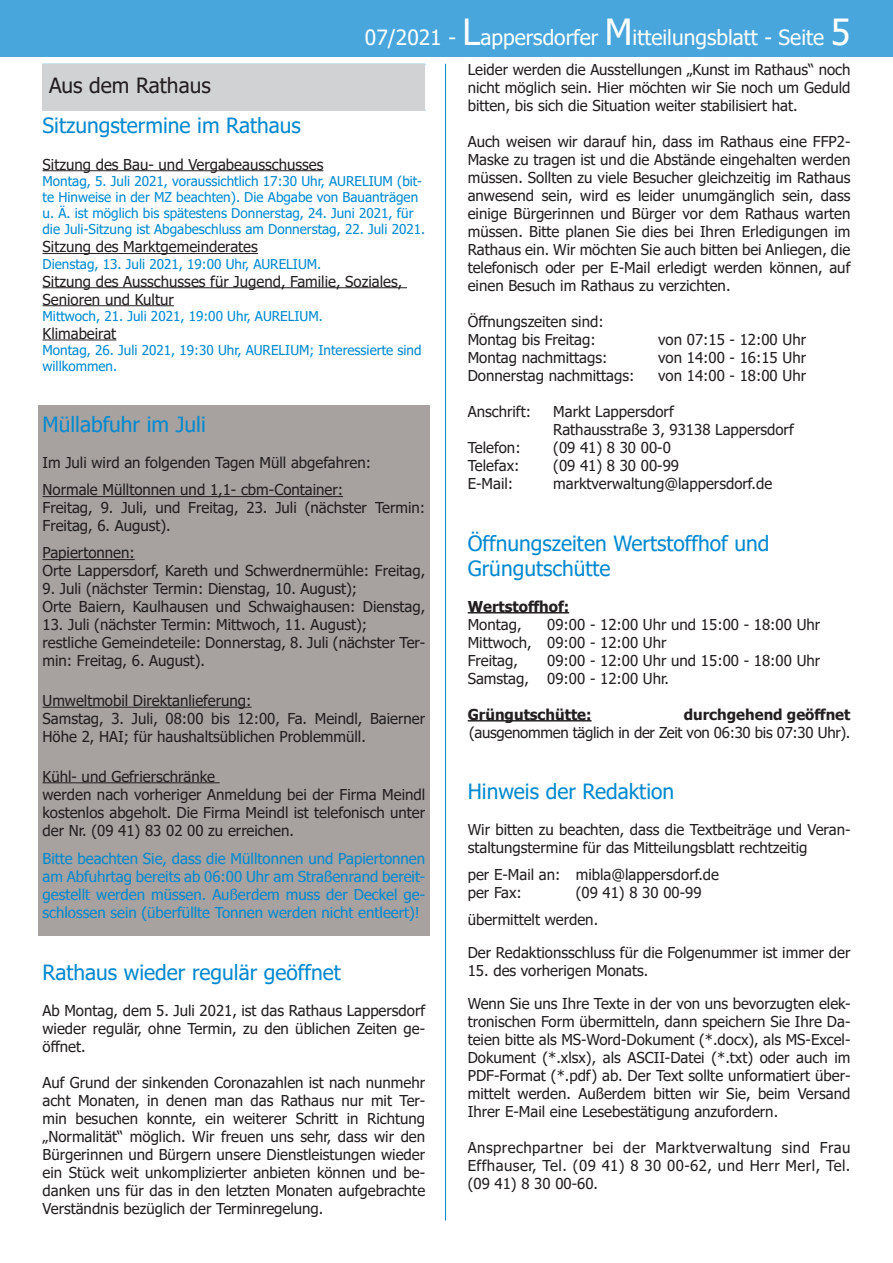
<style>
.page{position:relative;width:893px;height:1263px;background:#fff}
.page>*{position:absolute;margin:0;border:0;box-sizing:border-box;transform-origin:0 0}
.t1{font:21px/25.2px "Tahoma";color:#0089cf}
.t2{font:21px "Tahoma";color:#fff}
.t3{font:21px "Tahoma";color:#231f20}
.t4{font:15px/18px "Tahoma";color:#231f20}
.t5{font:15px/18px "Tahoma";color:#0089cf;text-align:justify}
.t6{font:15px "Tahoma";letter-spacing:-.02em;color:#231f20}
.t7{font:700 15px "Tahoma";color:#231f20}
.t8{font:13.5px/16.2px "Tahoma";color:#0089cf}
.s1{font-size:36px}
</style>
<div class="page">
<div style="left:0;top:0;width:893px;height:57px;background:#48a6dc"></div>
<hr style="left:445px;top:64px;width:1px;height:1156px;background:#0089cf">
<div style="left:38px;top:405px;width:391px;height:530px;background:#a7a2a0"></div>
<div style="left:43px;top:64px;width:382px;height:47px;background:#d1d2d4"></div>
<hr style="left:43px;top:707px;width:209px;height:1px;background:#231f20">
<hr style="left:43px;top:559px;width:92px;height:1px;background:#231f20">
<hr style="left:43px;top:287px;width:364px;height:1px;background:#231f20">
<hr style="left:43px;top:253px;width:215px;height:1px;background:#231f20">
<hr style="left:43px;top:170px;width:280px;height:1px;background:#231f20">
<hr style="left:43px;top:305px;width:131px;height:1px;background:#231f20">
<hr style="left:43px;top:339px;width:73px;height:1px;background:#231f20">
<hr style="left:43px;top:496px;width:300px;height:1px;background:#231f20">
<hr style="left:43px;top:782px;width:177px;height:1px;background:#231f20">
<hr style="left:468px;top:612px;width:101px;height:1px;background:#231f20">
<hr style="left:468px;top:720px;width:124px;height:1px;background:#231f20">
<h1 class="t2" style="left:365px;top:24px;width:487px">07/2021 - <span class="s1">L</span>appersdorfer <span class="s1">M</span>itteilungsblatt - Seite <span class="s1">5</span></h1>
<p class="t3" style="left:49px;top:71px;width:163px">Aus dem Rathaus</p>
<h3 class="t1" style="left:43px;top:114px;width:260px">Sitzungstermine im Rathaus</h3>
<p class="t4" style="left:43px;top:156px;width:282px">Sitzung des Bau- und Vergabeausschusses</p>
<p class="t8" style="left:43px;top:173px;width:381px">Montag, 5. Juli 2021, voraussichtlich 17:30 Uhr, AURELIUM (bit&shy;te Hinweise in der MZ beachten). Die Abgabe von Bauanträgen</p>
<p class="t8" style="left:43px;top:206px;width:384px">u. Ä. ist möglich bis spätestens Donnerstag, 24. Juni 2021, für die Juli-Sitzung ist Abgabeschluss am Donnerstag, 22. Juli 2021.</p>
<p class="t4" style="left:43px;top:239px;width:217px">Sitzung des Marktgemeinderates</p>
<p class="t8" style="left:43px;top:256px;width:280px">Dienstag, 13. Juli 2021, 19:00 Uhr, AURELIUM.</p>
<p class="t4" style="left:43px;top:273px;width:361px">Sitzung des Ausschusses für Jugend, Familie, Soziales,<br>Senioren und Kultur</p>
<p class="t8" style="left:43px;top:308px;width:282px">Mittwoch, 21. Juli 2021, 19:00 Uhr, AURELIUM.</p>
<p class="t4" style="left:43px;top:325px;width:75px">Klimabeirat</p>
<p class="t8" style="left:43px;top:343px;width:381px">Montag, 26. Juli 2021, 19:30 Uhr, AURELIUM; Interessierte sind willkommen.</p>
<h3 class="t1" style="left:43px;top:413px;width:165px">Müllabfuhr im Juli</h3>
<p class="t4" style="left:43px;top:455px;width:330px">Im Juli wird an folgenden Tagen Müll abgefahren:</p>
<p class="t4" style="left:43px;top:482px;width:384px">Normale Mülltonnen und 1,1- cbm-Container:<br>Freitag, 9. Juli, und Freitag, 23. Juli (nächster Termin:<br>Freitag, 6. August).</p>
<p class="t4" style="left:43px;top:545px;width:384px">Papiertonnen:<br>Orte Lappersdorf, Kareth und Schwerdnermühle: Freitag,</p>
<p class="t4" style="left:43px;top:581px;width:384px">9. Juli (nächster Termin: Dienstag, 10. August);<br>Orte Baiern, Kaulhausen und Schwaighausen: Dienstag,</p>
<p class="t4" style="left:43px;top:617px;width:384px">13. Juli (nächster Termin: Mittwoch, 11. August); restliche Gemeindeteile: Donnerstag, 8. Juli (nächster Ter&shy;min: Freitag, 6. August).</p>
<p class="t4" style="left:43px;top:692px;width:384px">Umweltmobil Direktanlieferung:<br>Samstag, 3. Juli, 08:00 bis 12:00, Fa. Meindl, Baierner<br>Höhe 2, HAI; für haushaltsüblichen Problemmüll.</p>
<p class="t4" style="left:43px;top:768px;width:384px">Kühl- und Gefrierschränke<br>werden nach vorheriger Anmeldung bei der Firma Meindl kostenlos abgeholt. Die Firma Meindl ist telefonisch unter der Nr. (09 41) 83 02 00 zu erreichen.</p>
<p class="t5" style="left:43px;top:851px;width:384px">Bitte beachten Sie, dass die Mülltonnen und Papiertonnen am Abfuhrtag bereits ab 06:00 Uhr am Straßenrand bereit&shy;gestellt werden müssen. Außerdem muss der Deckel ge&shy;schlossen sein (überfüllte Tonnen werden nicht entleert)!</p>
<h3 class="t1" style="left:43px;top:960px;width:300px">Rathaus wieder regulär geöffnet</h3>
<p class="t4" style="left:43px;top:1002px;width:384px">Ab Montag, dem 5. Juli 2021, ist das Rathaus Lappersdorf wieder regulär, ohne Termin, zu den üblichen Zeiten ge-</p>
<p class="t4" style="left:43px;top:1038px;width:45px">öffnet.</p>
<p class="t4" style="left:43px;top:1074px;width:384px;text-align:justify">Auf Grund der sinkenden Coronazahlen ist nach nunmehr acht Monaten, in denen man das Rathaus nur mit Ter&shy;min besuchen konnte, ein weiterer Schritt in Richtung „Normalität“ möglich. Wir freuen uns sehr, dass wir den Bürgerinnen und Bürgern unsere Dienstleistungen wieder ein Stück weit unkomplizierter anbieten können und be&shy;danken uns für das in den letzten Monaten aufgebrachte Verständnis bezüglich der Terminregelung.</p>
<p class="t4" style="left:468px;top:62px;width:384px;text-align:justify">Leider werden die Ausstellungen „Kunst im Rathaus“ noch nicht möglich sein. Hier möchten wir Sie noch um Geduld bitten, bis sich die Situation weiter stabilisiert hat.</p>
<p class="t4" style="left:468px;top:134px;width:384px;text-align:justify">Auch weisen wir darauf hin, dass im Rathaus eine FFP2- Maske zu tragen ist und die Abstände eingehalten werden müssen. Sollten zu viele Besucher gleichzeitig im Rathaus anwesend sein, wird es leider unumgänglich sein, dass einige Bürgerinnen und Bürger vor dem Rathaus warten müssen. Bitte planen Sie dies bei Ihren Erledigungen im Rathaus ein. Wir möchten Sie auch bitten bei Anliegen, die telefonisch oder per E-Mail erledigt werden können, auf einen Besuch im Rathaus zu verzichten.</p>
<p class="t4" style="left:468px;top:314px;width:137px">Öffnungszeiten sind:</p>
<p class="t4" style="left:468px;top:332px;width:130px">Montag bis Freitag:</p>
<p class="t4" style="left:658px;top:332px;width:149px">von 07:15 - 12:00 Uhr</p>
<p class="t4" style="left:468px;top:350px;width:141px">Montag nachmittags:</p>
<p class="t4" style="left:658px;top:350px;width:149px">von 14:00 - 16:15 Uhr</p>
<p class="t4" style="left:468px;top:368px;width:168px">Donnerstag nachmittags:</p>
<p class="t4" style="left:658px;top:368px;width:149px">von 14:00 - 18:00 Uhr</p>
<p class="t4" style="left:468px;top:404px;width:65px">Anschrift:</p>
<p class="t4" style="left:553px;top:404px;width:122px">Markt Lappersdorf</p>
<p class="t4" style="left:553px;top:422px;width:242px">Rathausstraße 3, 93138 Lappersdorf</p>
<p class="t4" style="left:468px;top:440px;width:54px">Telefon:</p>
<p class="t4" style="left:553px;top:440px;width:119px">(09 41) 8 30 00-0</p>
<p class="t4" style="left:468px;top:458px;width:53px">Telefax:</p>
<p class="t4" style="left:553px;top:458px;width:127px">(09 41) 8 30 00-99</p>
<p class="t4" style="left:468px;top:476px;width:47px">E-Mail:</p>
<p class="t4" style="left:553px;top:476px;width:221px">marktverwaltung@lappersdorf.de</p>
<h3 class="t1" style="left:468px;top:531px;width:303px">Öffnungszeiten Wertstoffhof und<br>Grüngutschütte</h3>
<p class="t7" style="left:468px;top:596px;width:103px">Wertstoffhof:</p>
<p class="t4" style="left:468px;top:616px;width:55px">Montag,</p>
<p class="t4" style="left:468px;top:616px;width:354px;text-indent:80px">09:00 - 12:00 Uhr und 15:00 - 18:00 Uhr<br>Mittwoch, 09:00 - 12:00 Uhr<br>Freitag,</p>
<p class="t4" style="left:468px;top:652px;width:354px;text-indent:80px">09:00 - 12:00 Uhr und 15:00 - 18:00 Uhr<br>Samstag, 09:00 - 12:00 Uhr.</p>
<h5 class="t7" style="left:468px;top:704px;width:125px">Grüngutschütte:</h5>
<h5 class="t7" style="left:684px;top:704px;width:168px">durchgehend geöffnet</h5>
<p class="t6" style="left:469px;top:722px;width:383px">(ausgenommen täglich in der Zeit von 06:30 bis 07:30 Uhr).</p>
<h3 class="t1" style="left:468px;top:780px;width:208px">Hinweis der Redaktion</h3>
<p class="t4" style="left:468px;top:821px;width:384px">Wir bitten zu beachten, dass die Textbeiträge und Veran&shy;staltungstermine für das Mitteilungsblatt rechtzeitig</p>
<p class="t4" style="left:468px;top:866px;width:253px">per E-Mail an: mibla@lappersdorf.de per Fax:</p>
<p class="t4" style="left:576px;top:884px;width:127px">(09 41) 8 30 00-99</p>
<p class="t4" style="left:468px;top:911px;width:132px">übermittelt werden.</p>
<p class="t4" style="left:468px;top:944px;width:384px">Der Redaktionsschluss für die Folgenummer ist immer der</p>
<p class="t4" style="left:468px;top:962px;width:182px">15. des vorherigen Monats.</p>
<p class="t4" style="left:468px;top:995px;width:384px;text-align:justify">Wenn Sie uns Ihre Texte in der von uns bevorzugten elek&shy;tronischen Form übermitteln, dann speichern Sie Ihre Da&shy;teien bitte als MS-Word-Dokument (*.docx), als MS-Excel-Dokument (*.xlsx), als ASCII-Datei (*.txt) oder auch im PDF-Format (*.pdf) ab. Der Text sollte unformatiert über&shy;mittelt werden. Außerdem bitten wir Sie, beim Versand Ihrer E-Mail eine Lesebestätigung anzufordern.</p>
<p class="t4" style="left:468px;top:1139px;width:384px;text-align:justify">Ansprechpartner bei der Marktverwaltung sind Frau Effhauser, Tel. (09 41) 8 30 00-62, und Herr Merl, Tel. (09 41) 8 30 00-60.</p>
</div>
